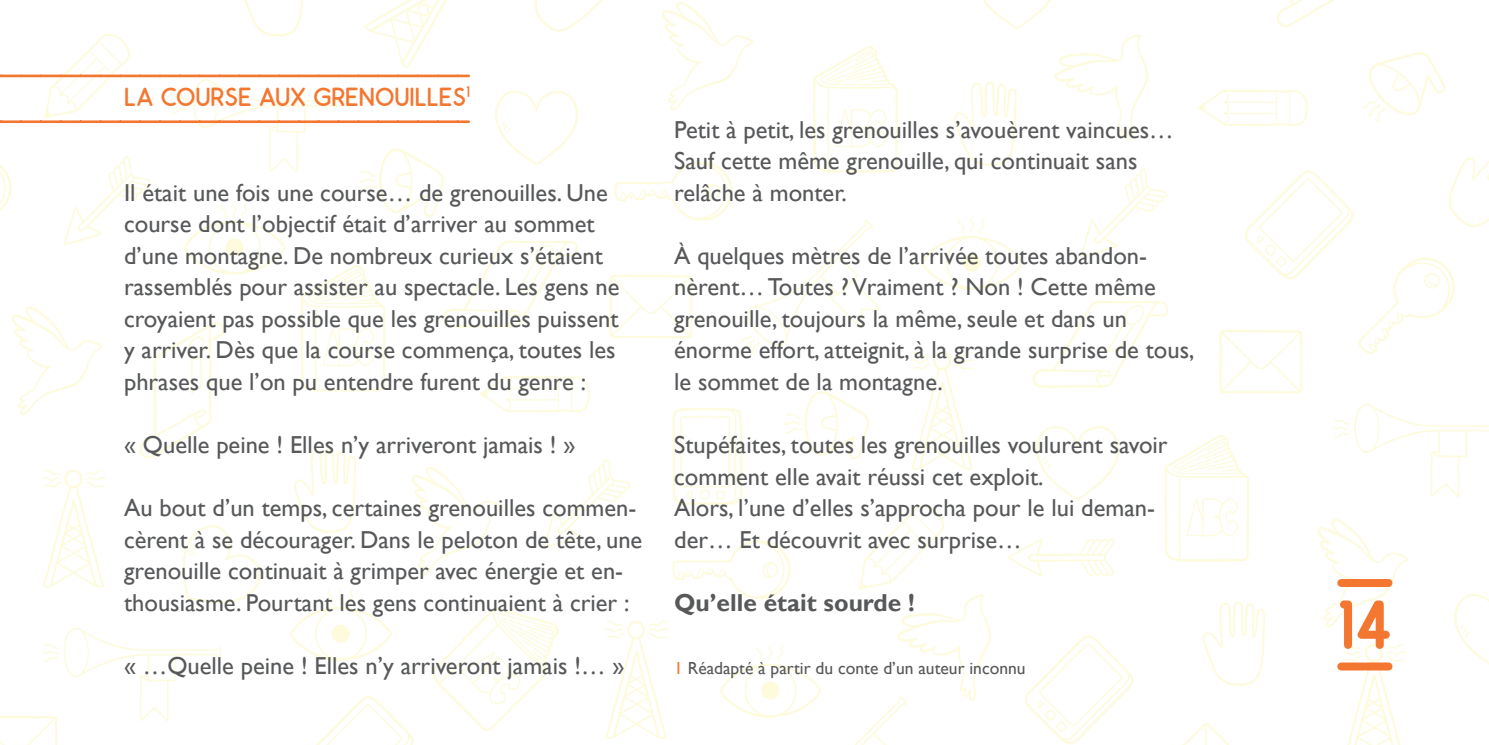
<style>
.page{position:relative;width:1489px;height:745px;background:#fff}
.page>*{position:absolute;margin:0;border:0;box-sizing:border-box;transform-origin:0 0}
.t1{font:700 69.12px "Odin";color:#f37731}
.t2{font:26.25px "Odin Rounded";color:#f37731}
.t3{font:24.5px/31.5px "Gill Sans";color:#57585a}
.t4{font:700 24.5px "Gill Sans";color:#57585a}
.t5{font:17.5px "Gill Sans";color:#57585a}
.s1{color:#f37731}
</style>
<div class="page">
<img style="left:0;top:0;width:1488px;height:744px">
<svg style="left:1341px;top:578px;width:47px;height:8px"></svg>
<svg style="left:1341px;top:662px;width:47px;height:8px"></svg>
<svg style="left:0;top:75px;width:469px;height:2px"></svg>
<svg style="left:0;top:120px;width:469px;height:3px"></svg>
<p class="t2" style="left:124px;top:81px;width:347px">LA COURSE AUX GRENOUILLES<sup>1</sup></p>
<p class="t3" style="left:124px;top:177px;width:497px">Il était une fois une course… de grenouilles. Une course dont l’objectif était d’arriver au sommet d’une montagne. De nombreux curieux s’étaient rassemblés pour assister au spectacle. Les gens ne croyaient pas possible que les grenouilles puissent y arriver. Dès que la course commença, toutes les phrases que l’on pu entendre furent du genre :</p>
<p class="t3" style="left:124px;top:429px;width:453px">« Quelle peine ! Elles n’y arriveront jamais ! »</p>
<p class="t3" style="left:124px;top:492px;width:520px">Au bout d’un temps, certaines grenouilles commen&shy;cèrent à se décourager. Dans le peloton de tête, une grenouille continuait à grimper avec énergie et en&shy;thousiasme. Pourtant les gens continuaient à crier :</p>
<p class="t3" style="left:124px;top:649px;width:502px">« …Quelle peine ! Elles n’y arriveront jamais !… »</p>
<p class="t3" style="left:674px;top:114px;width:501px">Petit à petit, les grenouilles s’avouèrent vaincues…<br>Sauf cette même grenouille, qui continuait sans relâche à monter.</p>
<p class="t3" style="left:674px;top:240px;width:522px">À quelques mètres de l’arrivée toutes abandon&shy;nèrent… Toutes ? Vraiment ? Non ! Cette même grenouille, toujours la même, seule et dans un énorme effort, atteignit, à la grande surprise de tous, le sommet de la montagne.</p>
<p class="t3" style="left:674px;top:429px;width:495px">Stupéfaites, toutes les grenouilles voulurent savoir comment elle avait réussi cet exploit.<br>Alors, l’une d’elles s’approcha pour le lui deman&shy;der… Et découvrit avec surprise…</p>
<p class="t4" style="left:674px;top:587px;width:242px">Qu’elle était sourde !</p>
<p class="t5" style="left:674px;top:657px;width:353px"><span class="s1">1</span> Réadapté à partir du conte d’un auteur inconnu</p>
<h1 class="t1" style="left:1337px;top:584px;width:57px">14</h1>
</div>
